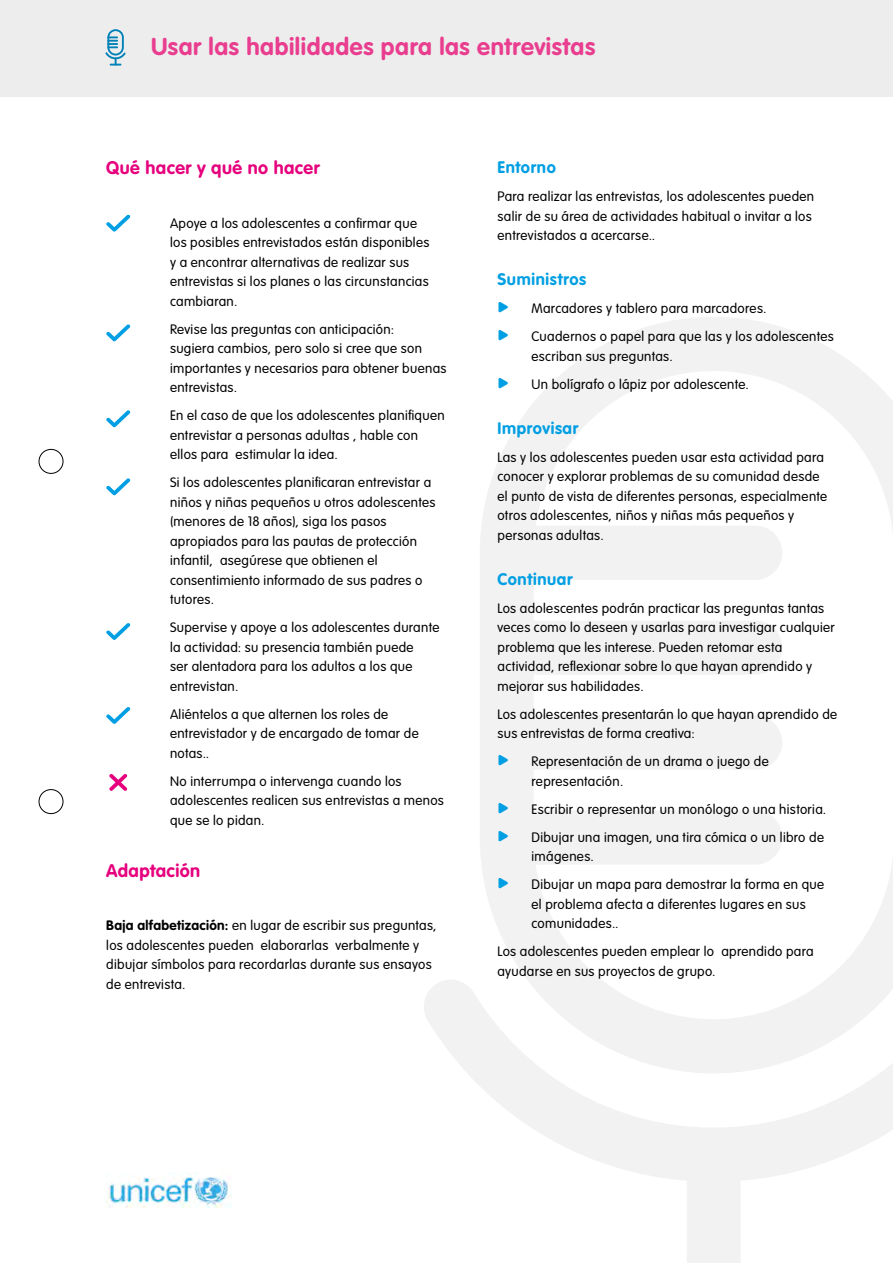
<style>
.page{position:relative;width:893px;height:1263px;background:#fff}
.page>*{position:absolute;margin:0;border:0;box-sizing:border-box;transform-origin:0 0}
.t1{font:700 24px "VAG Rounded Std";letter-spacing:.025em;color:#e93e8f}
.t2{font:700 18px "VAG Rounded Std";letter-spacing:.025em;color:#e6007d}
.t3{font:700 16.5px "VAG Rounded Std";letter-spacing:.035em;color:#009fe3}
.t4{font:300 13.5px/19.5px "VAG Rounded Std";letter-spacing:.025em;color:#000}
.s1{font-weight:700}
.s2{color:#009fe3}
</style>
<div class="page">
<svg style="left:480px;top:317px;width:413px;height:659px"></svg>
<svg style="left:424px;top:976px;width:469px;height:204px"></svg>
<div style="left:687px;top:1127px;width:54px;height:136px;background:#f2f2f2"></div>
<div style="left:480px;top:526px;width:302px;height:54px;background:#f2f2f2;border-radius:27px"></div>
<div style="left:480px;top:620px;width:302px;height:55px;background:#f2f2f2;border-radius:27px"></div>
<div style="left:480px;top:715px;width:302px;height:55px;background:#f2f2f2;border-radius:27px"></div>
<div style="left:480px;top:810px;width:302px;height:54px;background:#f2f2f2;border-radius:27px"></div>
<div style="left:0;top:0;width:893px;height:97px;background:#ededed"></div>
<img style="left:106px;top:1172px;width:126px;height:36px">
<svg style="left:105px;top:29px;width:21px;height:37px"></svg>
<svg style="left:109px;top:774px;width:18px;height:17px"></svg>
<svg style="left:106px;top:215px;width:24px;height:17px"></svg>
<svg style="left:106px;top:324px;width:24px;height:17px"></svg>
<svg style="left:106px;top:410px;width:24px;height:17px"></svg>
<svg style="left:106px;top:478px;width:24px;height:17px"></svg>
<svg style="left:106px;top:623px;width:24px;height:17px"></svg>
<svg style="left:106px;top:707px;width:24px;height:17px"></svg>
<div style="left:39px;top:449px;width:24px;height:24px;border:1px solid #000;border-radius:50%"></div>
<div style="left:39px;top:789px;width:24px;height:25px;border:1px solid #000;border-radius:50%"></div>
<h1 class="t1" style="left:151px;top:33px;width:446px">Usar las habilidades para las entrevistas</h1>
<h2 class="t2" style="left:106px;top:157px;width:215px">Qué hacer y qué no hacer</h2>
<p class="t4" style="left:170px;top:214px;width:261px">Apoye a los adolescentes a confirmar que los posibles entrevistados están disponibles y a encontrar alternativas de realizar sus entrevistas si los planes o las circunstancias cambiaran.</p>
<p class="t4" style="left:170px;top:320px;width:278px">Revise las preguntas con anticipación:<br>sugiera cambios, pero solo si cree que son importantes y necesarios para obtener buenas entrevistas.</p>
<p class="t4" style="left:170px;top:406px;width:276px">En el caso de que los adolescentes planifiquen entrevistar a personas adultas , hable con ellos para estimular la idea.</p>
<p class="t4" style="left:170px;top:473px;width:267px">Si los adolescentes planificaran entrevistar a niños y niñas pequeños u otros adolescentes (menores de 18 años), siga los pasos apropiados para las pautas de protección infantil, asegúrese que obtienen el consentimiento informado de sus padres o tutores.</p>
<p class="t4" style="left:170px;top:618px;width:271px">Supervise y apoye a los adolescentes durante la actividad: su presencia también puede<br>ser alentadora para los adultos a los que entrevistan.</p>
<p class="t4" style="left:170px;top:705px;width:250px">Aliéntelos a que alternen los roles de entrevistador y de encargado de tomar de notas..</p>
<p class="t4" style="left:170px;top:772px;width:275px">No interrumpa o intervenga cuando los adolescentes realicen sus entrevistas a menos que se lo pidan.</p>
<h2 class="t2" style="left:106px;top:860px;width:95px">Adaptación</h2>
<p class="t4" style="left:106px;top:916px;width:332px"><span class="s1">Baja alfabetización:</span> en lugar de escribir sus preguntas, los adolescentes pueden elaborarlas verbalmente y dibujar símbolos para recordarlas durante sus ensayos de entrevista.</p>
<p class="t3" style="left:497px;top:158px;width:60px">Entorno</p>
<p class="t4" style="left:497px;top:187px;width:318px">Para realizar las entrevistas, los adolescentes pueden salir de su área de actividades habitual o invitar a los entrevistados a acercarse..</p>
<p class="t3" style="left:497px;top:270px;width:90px">Suministros</p>
<p class="t4" style="left:497px;top:299px;width:271px"><span class="s2">•</span> Marcadores y tablero para marcadores.</p>
<p class="t4" style="left:531px;top:327px;width:304px;text-indent:-34px"><span class="s2">•</span> Cuadernos o papel para que las y los adolescentes escriban sus preguntas.</p>
<p class="t4" style="left:497px;top:375px;width:253px"><span class="s2">•</span> Un bolígrafo o lápiz por adolescente.</p>
<p class="t3" style="left:497px;top:418px;width:82px">Improvisar</p>
<p class="t4" style="left:497px;top:448px;width:331px">Las y los adolescentes pueden usar esta actividad para conocer y explorar problemas de su comunidad desde el punto de vista de diferentes personas, especialmente otros adolescentes, niños y niñas más pequeños y personas adultas.</p>
<p class="t3" style="left:497px;top:569px;width:77px">Continuar</p>
<p class="t4" style="left:497px;top:599px;width:339px">Los adolescentes podrán practicar las preguntas tantas veces como lo deseen y usarlas para investigar cualquier problema que les interese. Pueden retomar esta actividad, reflexionar sobre lo que hayan aprendido y mejorar sus habilidades.</p>
<p class="t4" style="left:497px;top:705px;width:341px">Los adolescentes presentarán lo que hayan aprendido de sus entrevistas de forma creativa:</p>
<p class="t4" style="left:531px;top:752px;width:239px;text-indent:-34px"><span class="s2">•</span> Representación de un drama o juego de representación.</p>
<p class="t4" style="left:497px;top:800px;width:330px"><span class="s2">•</span> Escribir o representar un monólogo o una historia.</p>
<p class="t4" style="left:531px;top:828px;width:294px;text-indent:-34px"><span class="s2">•</span> Dibujar una imagen, una tira cómica o un libro de imágenes.</p>
<p class="t4" style="left:531px;top:875px;width:294px;text-indent:-34px"><span class="s2">•</span> Dibujar un mapa para demostrar la forma en que el problema afecta a diferentes lugares en sus comunidades..</p>
<p class="t4" style="left:497px;top:942px;width:318px">Los adolescentes pueden emplear lo aprendido para ayudarse en sus proyectos de grupo.</p>
</div>
